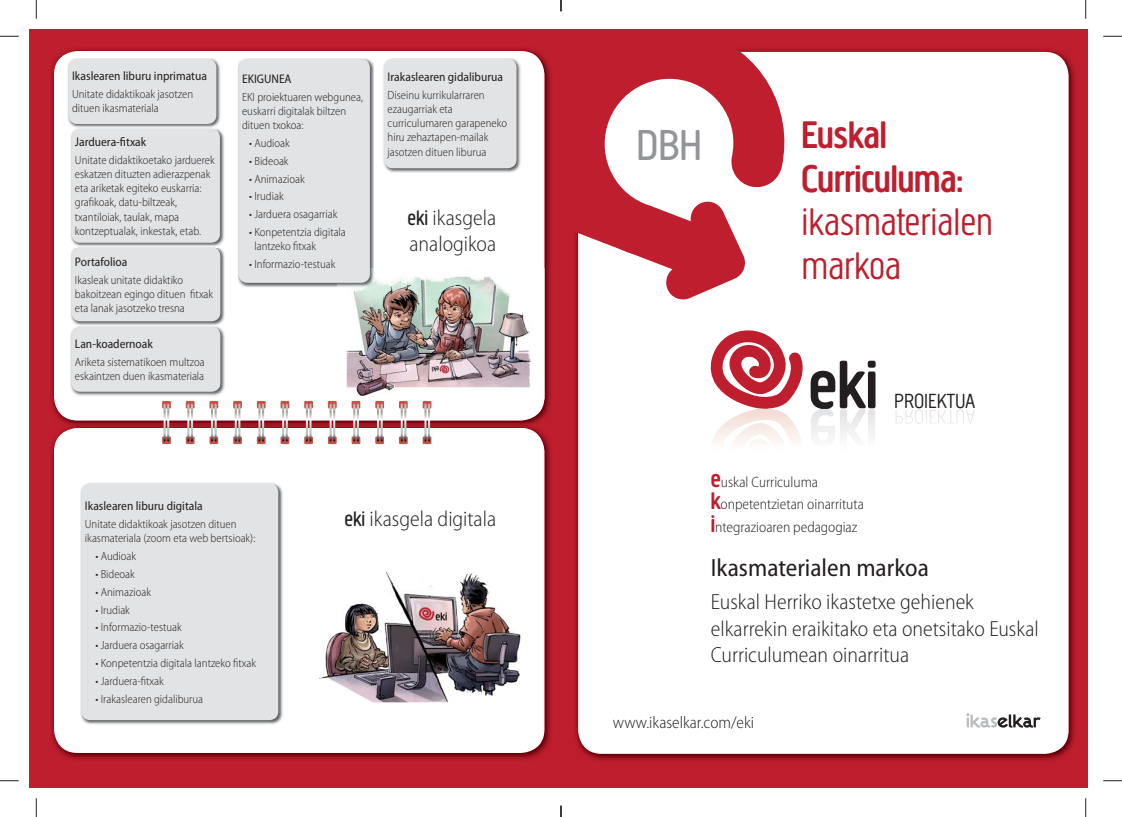
<style>
.page{position:relative;width:1122px;height:817px;background:#fff}
.page>*{position:absolute;margin:0;border:0;box-sizing:border-box;transform-origin:0 0}
.t1{font:500 71.25px "Creighton Pro";color:#231f20}
.t2{font:45px "Creighton Pro";color:#939598}
.t3{font:300 40px/43.8px "Creighton Pro";color:#be1e2d}
.t4{font:500 40px/43.8px "Creighton Pro";color:#be1e2d}
.t5{font:semi-condensed 25px "Myriad Pro";color:#231f20}
.t6{font:300 semi-condensed 21.88px/26.2px "Myriad Pro";color:#231f20}
.t7{font:300 21.25px "Creighton Pro";color:#231f20}
.t8{font:300 semi-condensed 16.88px "Myriad Pro";color:#231f20}
.t9{font:300 semi-condensed 15px/22.5px "Myriad Pro";color:#231f20}
.t10{font:semi-condensed 12.5px "Myriad Pro";color:#231f20}
.t11{font:300 semi-condensed 11.88px/14.2px "Myriad Pro";color:#231f20}
.s1{font-family:"Creighton Pro";font-weight:400;font-stretch:normal}
.s2{font-family:"Creighton Pro";font-weight:500;font-stretch:normal;font-size:25px;color:#be1e2d}
</style>
<div class="page">
<div style="left:29px;top:29px;width:532px;height:758px;background:#be1e2d"></div>
<img style="left:51px;top:429px;width:500px;height:331px">
<div style="left:54px;top:428px;width:490px;height:325px;background:#fff;border-radius:24px"></div>
<img style="left:51px;top:48px;width:500px;height:375px">
<img style="left:67px;top:423px;width:469px;height:6px">
<img style="left:71px;top:428px;width:457px;height:1px">
<div style="left:54px;top:51px;width:490px;height:369px;background:#fff;border-radius:24px"></div>
<img style="left:68px;top:58px;width:153px;height:70px">
<div style="left:68px;top:59px;width:148px;height:65px;background:#e2e3e4;border-radius:9px"></div>
<img style="left:70px;top:129px;width:155px;height:196px">
<div style="left:71px;top:128px;width:149px;height:115px;background:#e2e3e4;border-radius:9px"></div>
<img style="left:70px;top:246px;width:155px;height:1px">
<div style="left:71px;top:247px;width:149px;height:74px;background:#e2e3e4;border-radius:9px"></div>
<img style="left:80px;top:483px;width:202px;height:241px">
<div style="left:81px;top:483px;width:197px;height:237px;background:#e2e3e4;border-radius:9px"></div>
<img style="left:383px;top:58px;width:138px;height:115px">
<div style="left:384px;top:59px;width:132px;height:109px;background:#e2e3e4;border-radius:9px"></div>
<img style="left:345px;top:268px;width:187px;height:128px">
<img style="left:320px;top:572px;width:201px;height:131px">
<img style="left:238px;top:58px;width:136px;height:229px">
<img style="left:338px;top:268px;width:36px;height:19px">
<div style="left:238px;top:59px;width:132px;height:224px;background:#e2e3e4;border-radius:9px"></div>
<svg style="left:162px;top:401px;width:9px;height:7px"></svg>
<svg style="left:162px;top:436px;width:9px;height:8px"></svg>
<svg style="left:186px;top:401px;width:8px;height:7px"></svg>
<svg style="left:186px;top:436px;width:8px;height:8px"></svg>
<svg style="left:209px;top:401px;width:9px;height:7px"></svg>
<svg style="left:209px;top:436px;width:9px;height:8px"></svg>
<svg style="left:233px;top:401px;width:9px;height:7px"></svg>
<svg style="left:233px;top:436px;width:9px;height:8px"></svg>
<svg style="left:257px;top:401px;width:8px;height:7px"></svg>
<svg style="left:257px;top:436px;width:8px;height:8px"></svg>
<svg style="left:280px;top:401px;width:9px;height:7px"></svg>
<svg style="left:280px;top:436px;width:9px;height:8px"></svg>
<svg style="left:304px;top:401px;width:9px;height:7px"></svg>
<svg style="left:304px;top:436px;width:9px;height:8px"></svg>
<svg style="left:328px;top:401px;width:8px;height:7px"></svg>
<svg style="left:328px;top:436px;width:8px;height:8px"></svg>
<svg style="left:351px;top:401px;width:9px;height:7px"></svg>
<svg style="left:351px;top:436px;width:9px;height:8px"></svg>
<svg style="left:375px;top:401px;width:9px;height:7px"></svg>
<svg style="left:375px;top:436px;width:9px;height:8px"></svg>
<div style="left:399px;top:401px;width:8px;height:7px;background:#c85247"></div>
<svg style="left:399px;top:436px;width:8px;height:8px"></svg>
<svg style="left:422px;top:401px;width:9px;height:7px"></svg>
<svg style="left:422px;top:436px;width:9px;height:8px"></svg>
<svg style="left:167px;top:404px;width:2px;height:37px"></svg>
<svg style="left:163px;top:404px;width:3px;height:37px"></svg>
<svg style="left:191px;top:404px;width:2px;height:37px"></svg>
<svg style="left:187px;top:404px;width:2px;height:37px"></svg>
<svg style="left:214px;top:404px;width:3px;height:37px"></svg>
<svg style="left:211px;top:404px;width:2px;height:37px"></svg>
<svg style="left:238px;top:404px;width:2px;height:37px"></svg>
<svg style="left:235px;top:404px;width:2px;height:37px"></svg>
<svg style="left:262px;top:404px;width:2px;height:37px"></svg>
<svg style="left:258px;top:404px;width:2px;height:37px"></svg>
<svg style="left:286px;top:404px;width:2px;height:37px"></svg>
<svg style="left:282px;top:404px;width:2px;height:37px"></svg>
<svg style="left:309px;top:404px;width:2px;height:37px"></svg>
<svg style="left:306px;top:404px;width:2px;height:37px"></svg>
<svg style="left:333px;top:404px;width:2px;height:37px"></svg>
<svg style="left:329px;top:404px;width:2px;height:37px"></svg>
<svg style="left:357px;top:404px;width:2px;height:37px"></svg>
<svg style="left:353px;top:404px;width:2px;height:37px"></svg>
<svg style="left:380px;top:404px;width:2px;height:37px"></svg>
<svg style="left:377px;top:404px;width:2px;height:37px"></svg>
<svg style="left:404px;top:404px;width:2px;height:37px"></svg>
<svg style="left:400px;top:404px;width:3px;height:37px"></svg>
<svg style="left:428px;top:404px;width:2px;height:37px"></svg>
<svg style="left:424px;top:404px;width:2px;height:37px"></svg>
<img style="left:70px;top:326px;width:155px;height:70px">
<div style="left:71px;top:326px;width:149px;height:66px;background:#e2e3e4;border-radius:9px"></div>
<div style="left:561px;top:29px;width:526px;height:758px;background:#be1e2d"></div>
<img style="left:575px;top:49px;width:500px;height:712px">
<div style="left:578px;top:52px;width:490px;height:701px;background:#fff;border-radius:24px"></div>
<svg style="left:966px;top:713px;width:74px;height:14px"></svg>
<svg style="left:710px;top:330px;width:165px;height:113px"></svg>
<svg style="left:895px;top:409px;width:79px;height:15px"></svg>
<svg style="left:575px;top:49px;width:219px;height:251px"></svg>
<svg style="left:575px;top:49px;width:59px;height:206px"></svg>
<svg style="left:0;top:35px;width:19px;height:2px"></svg>
<svg style="left:1103px;top:35px;width:18px;height:2px"></svg>
<svg style="left:0;top:780px;width:19px;height:1px"></svg>
<svg style="left:1103px;top:780px;width:18px;height:1px"></svg>
<svg style="left:35px;top:0;width:2px;height:19px"></svg>
<svg style="left:35px;top:798px;width:2px;height:19px"></svg>
<svg style="left:1085px;top:0;width:1px;height:19px"></svg>
<svg style="left:1085px;top:798px;width:1px;height:19px"></svg>
<svg style="left:560px;top:805px;width:1px;height:12px"></svg>
<p class="t10" style="left:72px;top:71px;width:136px">Ikaslearen liburu inprimatua</p>
<p class="t11" style="left:72px;top:88px;width:123px">Unitate didaktikoak jasotzen dituen ikasmateriala</p>
<p class="t10" style="left:75px;top:137px;width:73px">Jarduera-fitxak</p>
<p class="t11" style="left:75px;top:154px;width:141px">Unitate didaktikoetako jarduerek eskatzen dituzten adierazpenak eta ariketak egiteko euskarria: grafikoak, datu-biltzeak, txantiloiak, taulak, mapa kontzeptualak, inkestak, etab.</p>
<p class="t10" style="left:75px;top:257px;width:54px">Portafolioa</p>
<p class="t11" style="left:75px;top:274px;width:140px">Ikasleak unitate didaktiko bakoitzean egingo dituen fitxak eta lanak jasotzeko tresna</p>
<p class="t10" style="left:75px;top:339px;width:79px">Lan-koadernoak</p>
<p class="t11" style="left:75px;top:356px;width:131px">Ariketa sistematikoen multzoa eskaintzen duen ikasmateriala</p>
<p class="t10" style="left:242px;top:74px;width:51px">EKIGUNEA</p>
<p class="t11" style="left:242px;top:91px;width:122px">EKI proiektuaren webgunea, euskarri digitalak biltzen dituen txokoa:</p>
<p class="t11" style="left:249px;top:137px;width:42px">• Audioak</p>
<p class="t11" style="left:249px;top:155px;width:41px">• Bideoak</p>
<p class="t11" style="left:249px;top:173px;width:57px">• Animazioak</p>
<p class="t11" style="left:249px;top:190px;width:36px">• Irudiak</p>
<p class="t11" style="left:249px;top:208px;width:90px">• Jarduera osagarriak</p>
<p class="t11" style="left:254px;top:226px;width:93px;text-indent:-5px">• Konpetentzia digitala lantzeko fitxak</p>
<p class="t11" style="left:249px;top:258px;width:88px">• Informazio-testuak</p>
<p class="t10" style="left:387px;top:72px;width:117px">Irakaslearen gidaliburua</p>
<p class="t11" style="left:387px;top:89px;width:121px">Diseinu kurrikularraren ezaugarriak eta curriculumaren garapeneko hiru zehaztapen-mailak jasotzen dituen liburua</p>
<h3 class="t6" style="left:407px;top:207px;width:90px"><span class="s1">eki</span> ikasgela analogikoa</h3>
<p class="t10" style="left:85px;top:501px;width:119px">Ikaslearen liburu digitala</p>
<p class="t11" style="left:85px;top:518px;width:172px">Unitate didaktikoak jasotzen dituen ikasmateriala (zoom eta web bertsioak):</p>
<p class="t11" style="left:95px;top:550px;width:42px">• Audioak</p>
<p class="t11" style="left:95px;top:568px;width:41px">• Bideoak</p>
<p class="t11" style="left:95px;top:586px;width:57px">• Animazioak</p>
<p class="t11" style="left:95px;top:603px;width:36px">• Irudiak</p>
<p class="t11" style="left:95px;top:621px;width:88px">• Informazio-testuak</p>
<p class="t11" style="left:95px;top:639px;width:90px">• Jarduera osagarriak</p>
<p class="t11" style="left:95px;top:657px;width:162px">• Konpetentzia digitala lantzeko fitxak</p>
<p class="t11" style="left:95px;top:675px;width:70px">• Jarduera-fitxak</p>
<p class="t11" style="left:95px;top:692px;width:109px">• Irakaslearen gidaliburua</p>
<h3 class="t6" style="left:344px;top:507px;width:153px"><span class="s1">eki</span> ikasgela digitala</h3>
<h2 class="t2" style="left:636px;top:128px;width:67px">DBH</h2>
<h3 class="t4" style="left:801px;top:114px;width:163px">Euskal<br>Curriculuma:</h3>
<h3 class="t3" style="left:801px;top:202px;width:193px">ikasmaterialen markoa</h3>
<h1 class="t1" style="left:808px;top:357px;width:71px">eki</h1>
<h3 class="t7" style="left:893px;top:393px;width:83px">PROIEKTUA</h3>
<p class="t9" style="left:710px;top:472px;width:155px"><span class="s2">e</span>uskal Curriculuma <span class="s2">k</span>onpetentzietan oinarrituta <span class="s2">i</span>ntegrazioaren pedagogiaz</p>
<h3 class="t5" style="left:710px;top:558px;width:219px">Ikasmaterialen markoa</h3>
<h3 class="t6" style="left:710px;top:591px;width:329px">Euskal Herriko ikastetxe gehienek elkarrekin eraikitako eta onetsitako Euskal<br>Curriculumean oinarritua</h3>
<h3 class="t8" style="left:613px;top:715px;width:143px">www.ikaselkar.com/eki</h3>
</div>
